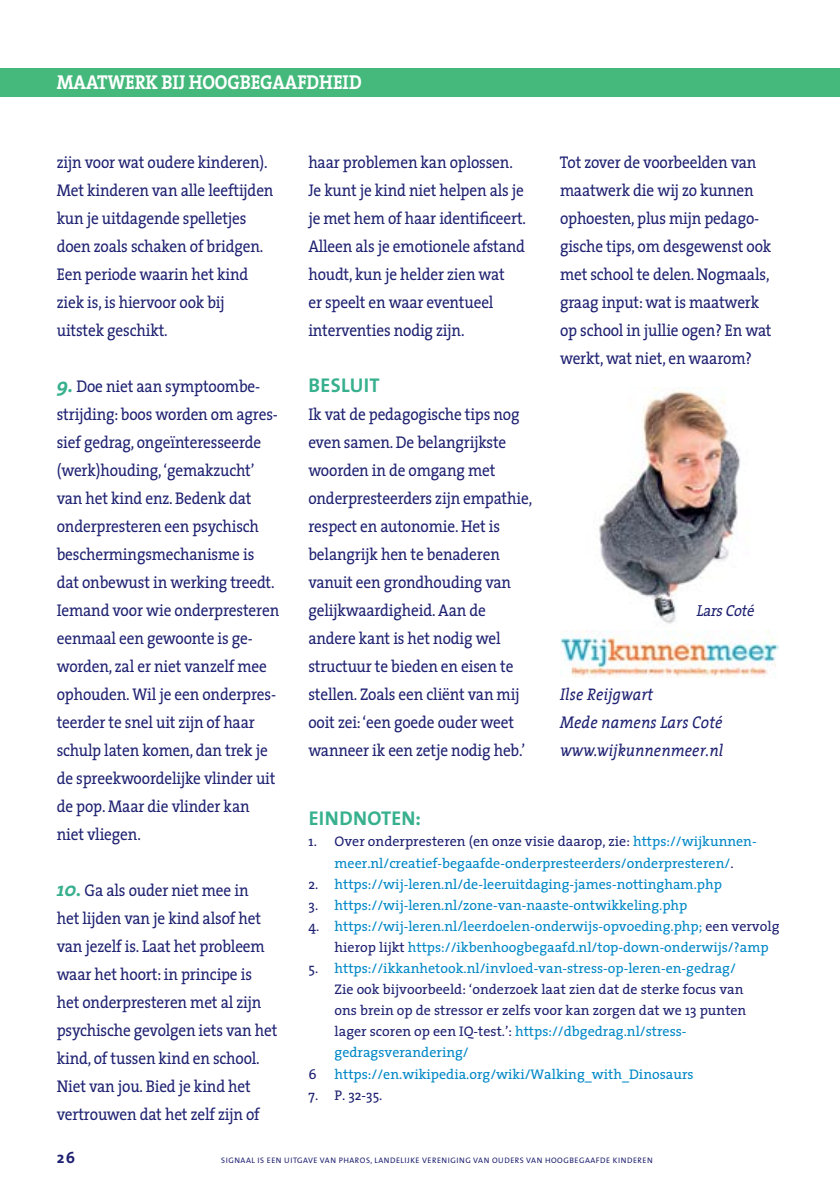
<style>
.page{position:relative;width:840px;height:1191px;background:#fff}
.page>*{position:absolute;margin:0;border:0;box-sizing:border-box;transform-origin:0 0}
.t1{font:700 20.2px "The Serif";letter-spacing:-.005em;color:#fff;scale:.89 1}
.t2{font:700 20px "The Sans";letter-spacing:.015em;color:#37b08e}
.t3{font:17px/28px "The Serif";letter-spacing:-.01em;color:#1e2171;scale:.9 1}
.t4{font:italic 17px/28px "The Serif";letter-spacing:.01em;color:#1e2171;scale:.9 1}
.t5{font:italic 16px "The Serif";color:#1e2171;scale:.9 1}
.t6{font:700 16px "The Sans";color:#1e2171}
.t7{font:14px/21px "The Serif";color:#0088c7;text-align:center}
.t8{font:14px/21px "The Serif";color:#1e2171}
.t9{font:8px "The Sans";letter-spacing:.065em;color:#1e2171}
.s1{font-weight:700;font-style:italic;font-size:20px;color:#37b08e}
.s2{color:#1e2171}
.s3{color:#0088c7}
</style>
<div class="page">
<img style="left:560px;top:631px;width:218px;height:46px">
<div style="left:0;top:68px;width:839px;height:28px;background:#45b97c"></div>
<img style="left:599px;top:387px;width:142px;height:237px">
<p class="t1" style="left:57px;top:65px;width:344px">MAATWERK BIJ HOOGBEGAAFDHEID</p>
<p class="t3" style="left:57px;top:148px;width:242px">zijn voor wat oudere kinderen).<br>Met kinderen van alle leeftijden kun je uitdagende spelletjes doen zoals schaken of bridgen.<br>Een periode waarin het kind ziek is, is hiervoor ook bij uitstek geschikt.</p>
<p class="t3" style="left:57px;top:372px;width:249px"><span class="s1">9.</span> Doe niet aan symptoombe&shy;strijding: boos worden om agres&shy;sief gedrag, ongeïnteresseerde (werk)houding, ‘gemakzucht’ van het kind enz. Bedenk dat onderpresteren een psychisch beschermingsmechanisme is dat onbewust in werking treedt.<br>Iemand voor wie onderpresteren eenmaal een gewoonte is ge&shy;worden, zal er niet vanzelf mee ophouden. Wil je een onderpres&shy;teerder te snel uit zijn of haar schulp laten komen, dan trek je de spreekwoordelijke vlinder uit de pop. Maar die vlinder kan niet vliegen.</p>
<p class="t3" style="left:57px;top:876px;width:246px"><span class="s1">10.</span> Ga als ouder niet mee in<br>het lijden van je kind alsof het van jezelf is. Laat het probleem waar het hoort: in principe is het onderpresteren met al zijn psychische gevolgen iets van het kind, of tussen kind en school.<br>Niet van jou. Bied je kind het vertrouwen dat het zelf zijn of</p>
<p class="t3" style="left:308px;top:148px;width:243px">haar problemen kan oplossen.<br>Je kunt je kind niet helpen als je je met hem of haar identificeert.<br>Alleen als je emotionele afstand houdt, kun je helder zien wat<br>er speelt en waar eventueel interventies nodig zijn.</p>
<p class="t2" style="left:308px;top:368px;width:73px">BESLUIT</p>
<p class="t3" style="left:308px;top:400px;width:250px">Ik vat de pedagogische tips nog even samen. De belangrijkste woorden in de omgang met onderpresteerders zijn empathie, respect en autonomie. Het is belangrijk hen te benaderen vanuit een grondhouding van gelijkwaardigheid. Aan de andere kant is het nodig wel structuur te bieden en eisen te stellen. Zoals een cliënt van mij ooit zei: ‘een goede ouder weet wanneer ik een zetje nodig heb.’</p>
<p class="t3" style="left:559px;top:148px;width:236px">Tot zover de voorbeelden van maatwerk die wij zo kunnen ophoesten, plus mijn pedago&shy;gische tips, om desgewenst ook met school te delen. Nogmaals, graag input: wat is maatwerk op school in jullie ogen? En wat werkt, wat niet, en waarom?</p>
<p class="t5" style="left:695px;top:597px;width:70px">LarsCoté</p>
<p class="t4" style="left:559px;top:680px;width:183px">Ilse Reijgwart<br>Mede namens Lars Coté www.wijkunnenmeer.nl</p>
<p class="t2" style="left:308px;top:801px;width:114px">EINDNOTEN:</p>
<p class="t7" style="left:308px;top:830px;width:449px"><span class="s2">1. Over onderpresteren (en onze visie daarop, zie:</span> https://wijkunnen&shy;meer.nl/creatief-begaafde-onderpresteerders/onderpresteren/<span class="s2">.</span></p>
<p class="t7" style="left:308px;top:873px;width:414px"><span class="s2">2.</span> https://wij-leren.nl/de-leeruitdaging-james-nottingham.php</p>
<p class="t7" style="left:308px;top:894px;width:380px"><span class="s2">3.</span> https://wij-leren.nl/zone-van-naaste-ontwikkeling.php</p>
<p class="t7" style="left:334px;top:915px;width:446px;text-align:left;text-indent:-26px"><span class="s2">4.</span> https://wij-leren.nl/leerdoelen-onderwijs-opvoeding.php; <span class="s2">een vervolg hierop lijkt</span> https://ikbenhoogbegaafd.nl/top-down-onderwijs/?amp</p>
<p class="t8" style="left:334px;top:957px;width:413px;text-indent:-26px">5. <span class="s3">https://ikkanhetook.nl/invloed-van-stress-op-leren-en-gedrag/ </span>Zie ook bijvoorbeeld: ‘onderzoek laat zien dat de sterke focus van ons brein op de stressor er zelfs voor kan zorgen dat we 13 punten lager scoren op een IQ-test.’: <span class="s3">https://dbgedrag.nl/stress&shy;gedragsverandering/</span></p>
<p class="t8" style="left:308px;top:1063px;width:10px">6</p>
<p class="t7" style="left:334px;top:1063px;width:360px">https://en.wikipedia.org/wiki/Walking_with_Dinosaurs</p>
<p class="t8" style="left:308px;top:1084px;width:75px">7. P. 32-35.</p>
<p class="t6" style="left:57px;top:1143px;width:20px">26</p>
<p class="t9" style="left:221px;top:1153px;width:433px">SIGNAAL IS EEN UITGAVE VAN PHAROS, LANDELIJKE VERENIGING VAN OUDERS VAN HOOGBEGAAFDE KINDEREN</p>
</div>
